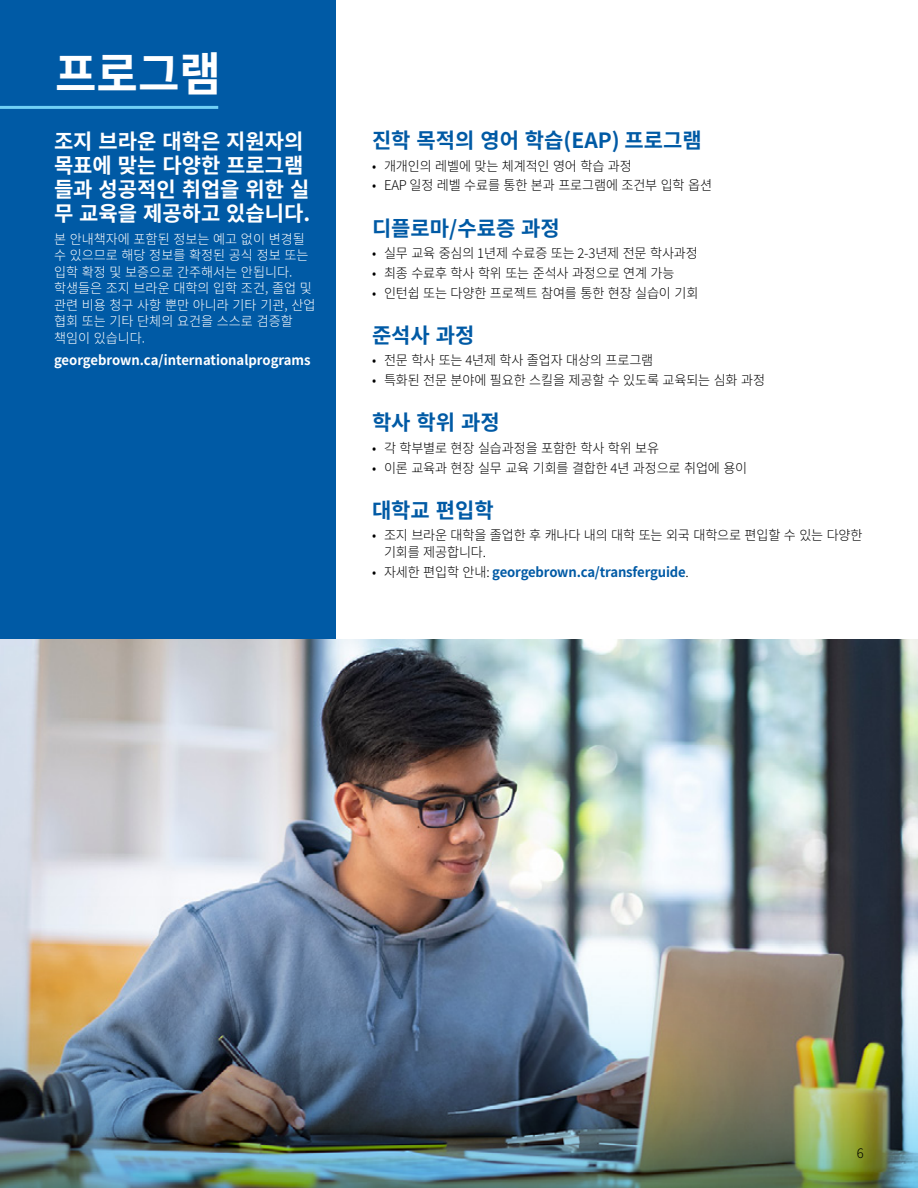
<style>
.page{position:relative;width:918px;height:1188px;background:#fff}
.page>*{position:absolute;margin:0;border:0;box-sizing:border-box;transform-origin:0 0}
.Title_1_White{font:700 46.5px "Source Han Sans KR";color:#fff}
.Title_2_White{font:700 21px/24px "Source Han Sans KR";color:#fff}
.Title-14-blue{font:700 21px "Source Han Sans KR";color:#005aa5}
.Body-9-black-bullets{font:300 13.5px/16.5px "Source Han Sans KR";letter-spacing:-.01em;color:#000}
.Body_1_white{font:300 13.5px/16.5px "Source Han Sans KR";color:#fff}
.Body-9-black-bullets-2{font:700 13.5px "Source Han Sans KR";letter-spacing:-.01em;color:#005aa5}
.Body-9-white{font:700 13.5px "Source Han Sans KR";color:#fff}
.t1{font:300 13.5px "Source Han Sans JP";color:#000}
.s1{font-weight:300;color:#000}
</style>
<div class="page">
<div style="left:0;top:0;width:336px;height:639px;background:#005aa5"></div>
<img style="left:0;top:639px;width:918px;height:234px">
<hr style="left:0;top:106px;width:218px;height:3px;background:#70d0f6">
<img style="left:0;top:873px;width:918px;height:315px">
<p class="Title_1_White" style="left:55px;top:48px;width:167px">프로그램</p>
<p class="Title_2_White" style="left:54px;top:130px;width:258px">조지 브라운 대학은 지원자의 목표에 맞는 다양한 프로그램 들과 성공적인 취업을 위한 실 무 교육을 제공하고 있습니다.</p>
<p class="Body_1_white" style="left:54px;top:231px;width:263px">본 안내책자에 포함된 정보는 예고 없이 변경될 수 있으므로 해당 정보를 확정된 공식 정보 또는 입학 확정 및 보증으로 간주해서는 안됩니다. 학생들은 조지 브라운 대학의 입학 조건, 졸업 및 관련 비용 청구 사항 뿐만 아니라 기타 기관, 산업 협회 또는 기타 단체의 요건을 스스로 검증할 책임이 있습니다.</p>
<p class="Body-9-white" style="left:54px;top:353px;width:258px">georgebrown.ca/internationalprograms</p>
<p class="Title-14-blue" style="left:372px;top:129px;width:331px">진학 목적의 영어 학습(EAP) 프로그램</p>
<p class="Body-9-black-bullets" style="left:372px;top:158px;width:261px">• 개개인의 레벨에 맞는 체계적인 영어 학습 과정</p>
<p class="Body-9-black-bullets" style="left:372px;top:177px;width:342px">• EAP 일정 레벨 수료를 통한 본과 프로그램에 조건부 입학 옵션</p>
<p class="Title-14-blue" style="left:372px;top:216px;width:189px">디플로마/수료증 과정</p>
<p class="Body-9-black-bullets" style="left:372px;top:245px;width:327px">• 실무 교육 중심의 1년제 수료증 또는 2-3년제 전문 학사과정</p>
<p class="Body-9-black-bullets" style="left:372px;top:265px;width:304px">• 최종 수료후 학사 학위 또는 준석사 과정으로 연계 가능</p>
<p class="Body-9-black-bullets" style="left:372px;top:285px;width:328px">• 인턴쉽 또는 다양한 프로젝트 참여를 통한 현장 실습이 기회</p>
<p class="Title-14-blue" style="left:372px;top:323px;width:104px">준석사 과정</p>
<p class="Body-9-black-bullets" style="left:372px;top:352px;width:283px">• 전문 학사 또는 4년제 학사 졸업자 대상의 프로그램</p>
<p class="Body-9-black-bullets" style="left:372px;top:372px;width:395px">• 특화된 전문 분야에 필요한 스킬을 제공할 수 있도록 교육되는 심화 과정</p>
<p class="Title-14-blue" style="left:372px;top:411px;width:129px">학사 학위 과정</p>
<p class="Body-9-black-bullets" style="left:372px;top:440px;width:289px">• 각 학부별로 현장 실습과정을 포함한 학사 학위 보유</p>
<p class="Body-9-black-bullets" style="left:372px;top:460px;width:377px">• 이론 교육과 현장 실무 교육 기회를 결합한 4년 과정으로 취업에 용이</p>
<p class="Title-14-blue" style="left:372px;top:498px;width:123px">대학교 편입학</p>
<p class="Body-9-black-bullets" style="left:384px;top:527px;width:480px;text-indent:-12px">• 조지 브라운 대학을 졸업한 후 캐나다 내의 대학 또는 외국 대학으로 편입할 수 있는 다양한 기회를 제공합니다.</p>
<p class="Body-9-black-bullets-2" style="left:372px;top:564px;width:318px"><span class="s1">• 자세한 편입학 안내:</span> georgebrown.ca/transferguide<span class="s1">.</span></p>
<p class="t1" style="left:857px;top:1146px;width:9px">6</p>
</div>
